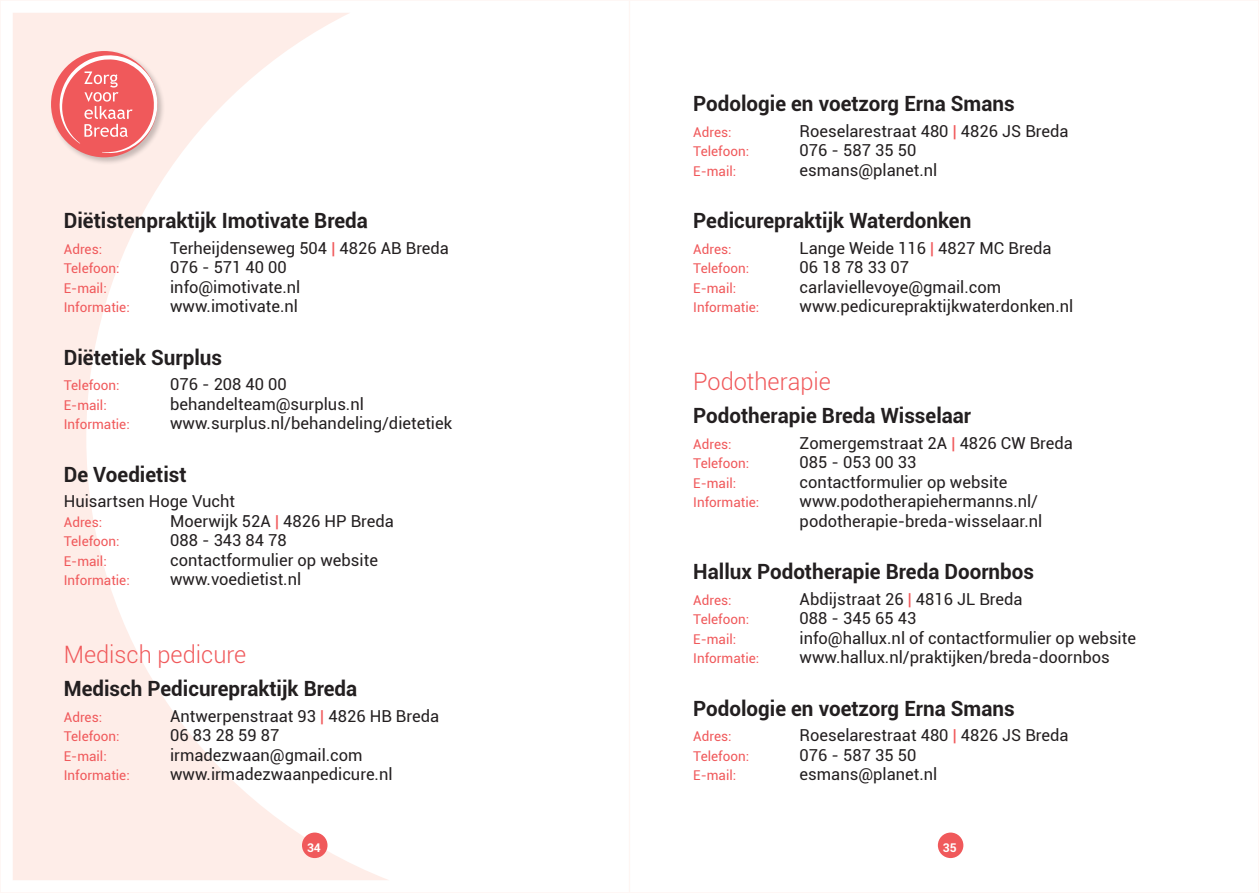
<style>
.page{position:relative;width:1259px;height:893px;background:#fff}
.page>*{position:absolute;margin:0;border:0;box-sizing:border-box;transform-origin:0 0}
.t1{font:300 24px "Roboto";color:#f0595b}
.t2{font:700 21px "Roboto";color:#231f20}
.t3{font:16.5px/19.5px "Roboto";color:#231f20}
.t4{font:13.5px "Roboto";color:#f0595b}
.t5{font:700 12px "Roboto";color:#fff}
.s1{color:#f0595b}
</style>
<div class="page">
<svg style="left:13px;top:13px;width:375px;height:867px"></svg>
<div style="left:938px;top:832px;width:25px;height:26px;background:#f0595b;border-radius:50%"></div>
<div style="left:302px;top:832px;width:25px;height:26px;background:#f0595b;border-radius:50%"></div>
<div style="left:49px;top:49px;width:116px;height:116px;background:#231f20;opacity:.25"></div>
<div style="left:51px;top:51px;width:106px;height:106px;background:#f0595b;border-radius:50%"></div>
<svg style="left:60px;top:55px;width:97px;height:98px"></svg>
<p class="t2" style="left:64px;top:206px;width:306px">Diëtistenpraktijk Imotivate Breda</p>
<p class="t4" style="left:64px;top:239px;width:40px">Adres:</p>
<p class="t3" style="left:170px;top:237px;width:280px">Terheijdenseweg 504 <span class="s1">|</span> 4826 AB Breda</p>
<p class="t4" style="left:64px;top:259px;width:57px">Telefoon:</p>
<p class="t3" style="left:170px;top:257px;width:118px">076 - 571 40 00</p>
<p class="t4" style="left:64px;top:278px;width:44px">E-mail:</p>
<p class="t3" style="left:170px;top:276px;width:132px">info@imotivate.nl</p>
<p class="t4" style="left:64px;top:298px;width:67px">Informatie:</p>
<p class="t3" style="left:170px;top:296px;width:129px">www.imotivate.nl</p>
<p class="t2" style="left:64px;top:342px;width:160px">Diëtetiek Surplus</p>
<p class="t4" style="left:64px;top:376px;width:57px">Telefoon:</p>
<p class="t3" style="left:170px;top:374px;width:118px">076 - 208 40 00</p>
<p class="t4" style="left:64px;top:395px;width:44px">E-mail:</p>
<p class="t3" style="left:170px;top:393px;width:195px">behandelteam@surplus.nl</p>
<p class="t4" style="left:64px;top:415px;width:67px">Informatie:</p>
<p class="t3" style="left:170px;top:413px;width:283px">www.surplus.nl/behandeling/dietetiek</p>
<p class="t2" style="left:64px;top:459px;width:124px">De Voedietist</p>
<p class="t3" style="left:64px;top:491px;width:173px">Huisartsen Hoge Vucht</p>
<p class="t4" style="left:64px;top:512px;width:40px">Adres:</p>
<p class="t3" style="left:170px;top:510px;width:225px">Moerwijk 52A <span class="s1">|</span> 4826 HP Breda</p>
<p class="t4" style="left:64px;top:532px;width:57px">Telefoon:</p>
<p class="t3" style="left:170px;top:530px;width:118px">088 - 343 84 78</p>
<p class="t4" style="left:64px;top:551px;width:44px">E-mail:</p>
<p class="t3" style="left:170px;top:549px;width:209px">contactformulier op website</p>
<p class="t4" style="left:64px;top:571px;width:67px">Informatie:</p>
<p class="t3" style="left:170px;top:569px;width:133px">www.voedietist.nl</p>
<h1 class="t1" style="left:64px;top:638px;width:184px">Medisch pedicure</h1>
<p class="t2" style="left:64px;top:674px;width:295px">Medisch Pedicurepraktijk Breda</p>
<p class="t4" style="left:64px;top:707px;width:40px">Adres:</p>
<p class="t3" style="left:170px;top:705px;width:270px">Antwerpenstraat 93 <span class="s1">|</span> 4826 HB Breda</p>
<p class="t4" style="left:64px;top:727px;width:57px">Telefoon:</p>
<p class="t3" style="left:170px;top:725px;width:111px">06 83 28 59 87</p>
<p class="t4" style="left:64px;top:746px;width:44px">E-mail:</p>
<p class="t3" style="left:170px;top:744px;width:194px">irmadezwaan@gmail.com</p>
<p class="t4" style="left:64px;top:766px;width:67px">Informatie:</p>
<p class="t3" style="left:170px;top:764px;width:224px">www.irmadezwaanpedicure.nl</p>
<p class="t2" style="left:693px;top:89px;width:323px">Podologie en voetzorg Erna Smans</p>
<p class="t4" style="left:693px;top:122px;width:40px">Adres:</p>
<p class="t3" style="left:799px;top:120px;width:270px">Roeselarestraat 480 <span class="s1">|</span> 4826 JS Breda</p>
<p class="t4" style="left:693px;top:142px;width:57px">Telefoon:</p>
<p class="t3" style="left:799px;top:140px;width:118px">076 - 587 35 50</p>
<p class="t4" style="left:693px;top:161px;width:44px">E-mail:</p>
<p class="t3" style="left:799px;top:159px;width:139px">esmans@planet.nl</p>
<p class="t2" style="left:693px;top:206px;width:279px">Pedicurepraktijk Waterdonken</p>
<p class="t4" style="left:693px;top:239px;width:40px">Adres:</p>
<p class="t3" style="left:799px;top:237px;width:253px">Lange Weide 116 <span class="s1">|</span> 4827 MC Breda</p>
<p class="t4" style="left:693px;top:259px;width:57px">Telefoon:</p>
<p class="t3" style="left:799px;top:257px;width:111px">06 18 78 33 07</p>
<p class="t4" style="left:693px;top:278px;width:44px">E-mail:</p>
<p class="t3" style="left:799px;top:276px;width:203px">carlaviellevoye@gmail.com</p>
<p class="t4" style="left:693px;top:298px;width:67px">Informatie:</p>
<p class="t3" style="left:799px;top:296px;width:275px">www.pedicurepraktijkwaterdonken.nl</p>
<h1 class="t1" style="left:693px;top:365px;width:139px">Podotherapie</h1>
<p class="t2" style="left:693px;top:401px;width:279px">Podotherapie Breda Wisselaar</p>
<p class="t4" style="left:693px;top:434px;width:40px">Adres:</p>
<p class="t3" style="left:799px;top:432px;width:275px">Zomergemstraat 2A <span class="s1">|</span> 4826 CW Breda</p>
<p class="t4" style="left:693px;top:454px;width:57px">Telefoon:</p>
<p class="t3" style="left:799px;top:452px;width:118px">085 - 053 00 33</p>
<p class="t4" style="left:693px;top:473px;width:44px">E-mail:</p>
<p class="t3" style="left:799px;top:471px;width:209px">contactformulier op website</p>
<p class="t4" style="left:693px;top:493px;width:67px">Informatie:</p>
<p class="t3" style="left:799px;top:491px;width:244px">www.podotherapiehermanns.nl/ podotherapie-breda-wisselaar.nl</p>
<p class="t2" style="left:693px;top:557px;width:342px">Hallux Podotherapie Breda Doornbos</p>
<p class="t4" style="left:693px;top:590px;width:40px">Adres:</p>
<p class="t3" style="left:799px;top:588px;width:224px">Abdijstraat 26 <span class="s1">|</span> 4816 JL Breda</p>
<p class="t4" style="left:693px;top:610px;width:57px">Telefoon:</p>
<p class="t3" style="left:799px;top:608px;width:118px">088 - 345 65 43</p>
<p class="t4" style="left:693px;top:629px;width:44px">E-mail:</p>
<p class="t3" style="left:799px;top:627px;width:338px">info@hallux.nl of contactformulier op website</p>
<p class="t4" style="left:693px;top:649px;width:67px">Informatie:</p>
<p class="t3" style="left:799px;top:647px;width:312px">www.hallux.nl/praktijken/breda-doornbos</p>
<p class="t2" style="left:693px;top:693px;width:323px">Podologie en voetzorg Erna Smans</p>
<p class="t4" style="left:693px;top:727px;width:40px">Adres:</p>
<p class="t3" style="left:799px;top:725px;width:270px">Roeselarestraat 480 <span class="s1">|</span> 4826 JS Breda</p>
<p class="t4" style="left:693px;top:746px;width:57px">Telefoon:</p>
<p class="t3" style="left:799px;top:744px;width:118px">076 - 587 35 50</p>
<p class="t4" style="left:693px;top:766px;width:44px">E-mail:</p>
<p class="t3" style="left:799px;top:764px;width:139px">esmans@planet.nl</p>
<p class="t5" style="left:307px;top:839px;width:15px">34</p>
<p class="t5" style="left:943px;top:839px;width:15px">35</p>
</div>
